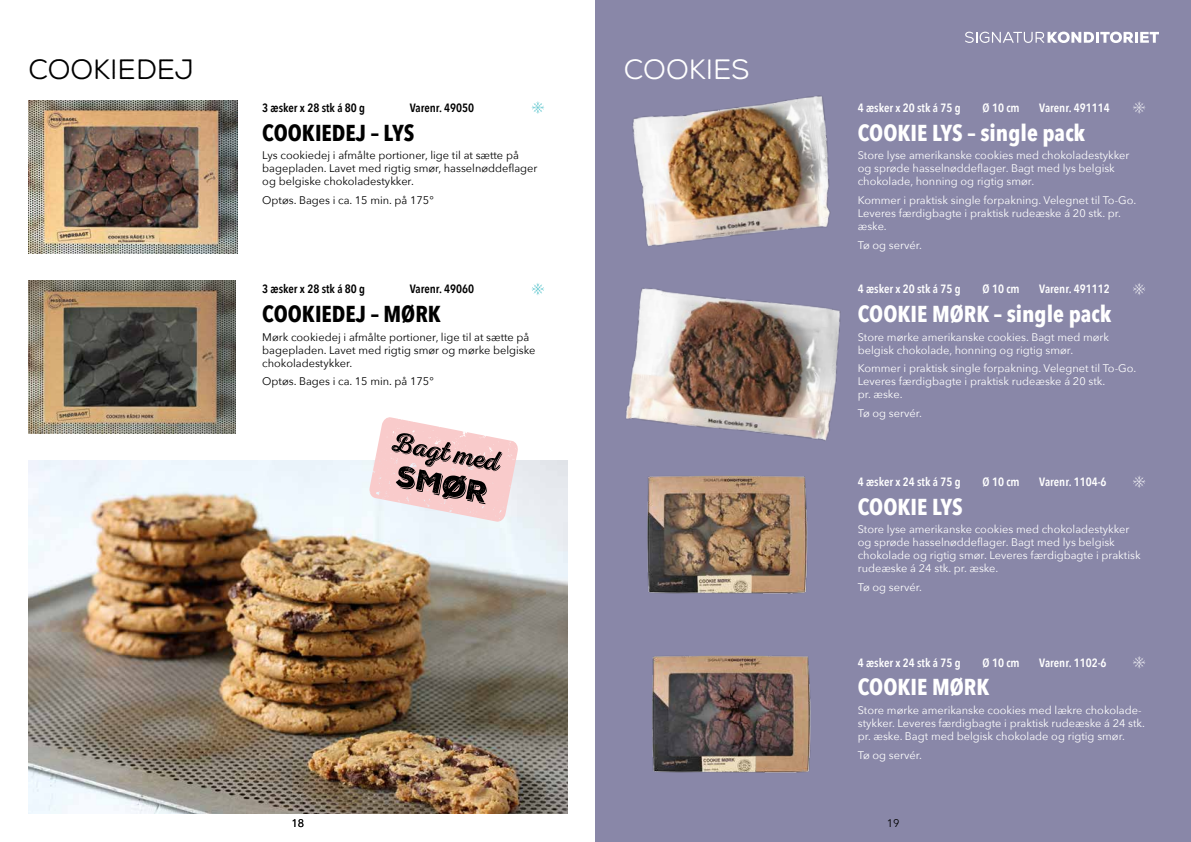
<style>
.page{position:relative;width:1191px;height:842px;background:#fff}
.page>*{position:absolute;margin:0;border:0;box-sizing:border-box;transform-origin:0 0}
.t1{font:28px "Nexa Rust Sans";color:#000}
.t2{font:28px "Nexa Rust Sans";color:#fff}
.t3{font:700 23px "Avenir Next Condensed";color:#fff}
.t4{font:700 23px "Avenir Next Condensed";color:#000}
.t5{font:600 12px "Avenir Next Condensed";color:#fff}
.t6{font:600 12px "Avenir Next Condensed";color:#000}
.t7{font:11px/13px "Avenir Next";color:#fff}
.t8{font:11px/13px "Avenir Next";color:#000}
</style>
<div class="page">
<div style="left:595px;top:0;width:596px;height:842px;background:#8987a8"></div>
<img style="left:632px;top:95px;width:199px;height:151px">
<img style="left:626px;top:288px;width:215px;height:153px">
<svg style="left:1133px;top:101px;width:12px;height:13px"></svg>
<svg style="left:1133px;top:283px;width:12px;height:12px"></svg>
<img style="left:647px;top:475px;width:161px;height:119px">
<svg style="left:1133px;top:476px;width:12px;height:12px"></svg>
<img style="left:652px;top:655px;width:159px;height:118px">
<svg style="left:1133px;top:656px;width:12px;height:12px"></svg>
<svg style="left:965px;top:32px;width:194px;height:11px"></svg>
<img style="left:28px;top:101px;width:209px;height:153px">
<img style="left:28px;top:281px;width:207px;height:153px">
<svg style="left:531px;top:101px;width:13px;height:13px"></svg>
<svg style="left:532px;top:283px;width:12px;height:12px"></svg>
<img style="left:28px;top:461px;width:539px;height:353px">
<svg style="left:369px;top:417px;width:149px;height:105px"></svg>
<h1 class="t1" style="left:28px;top:54px;width:167px">COOKIEDEJ</h1>
<h1 class="t2" style="left:624px;top:54px;width:127px">COOKIES</h1>
<p class="t6" style="left:262px;top:97px;width:104px">3 æsker x 28 stk á 80 g</p>
<p class="t6" style="left:410px;top:97px;width:66px">Varenr. 49050</p>
<h2 class="t4" style="left:262px;top:118px;width:154px">COOKIEDEJ – LYS</h2>
<p class="t8" style="left:262px;top:148px;width:277px">Lys cookiedej i afmålte portioner, lige til at sætte på bagepladen. Lavet med rigtig smør, hasselnøddeflager og belgiske chokoladestykker.</p>
<p class="t8" style="left:262px;top:193px;width:173px">Optøs. Bages i ca. 15 min. på 175°</p>
<p class="t6" style="left:262px;top:279px;width:104px">3 æsker x 28 stk á 80 g</p>
<p class="t6" style="left:410px;top:279px;width:66px">Varenr. 49060</p>
<h2 class="t4" style="left:262px;top:300px;width:180px">COOKIEDEJ – MØRK</h2>
<p class="t8" style="left:262px;top:330px;width:275px">Mørk cookiedej i afmålte portioner, lige til at sætte på bagepladen. Lavet med rigtig smør og mørke belgiske chokoladestykker.</p>
<p class="t8" style="left:262px;top:375px;width:173px">Optøs. Bages i ca. 15 min. på 175°</p>
<p class="t5" style="left:857px;top:97px;width:104px">4 æsker x 20 stk á 75 g</p>
<p class="t5" style="left:982px;top:97px;width:39px">Ø 10 cm</p>
<p class="t5" style="left:1039px;top:97px;width:72px">Varenr. 491114</p>
<h2 class="t3" style="left:857px;top:118px;width:229px">COOKIE LYS – single pack</h2>
<p class="t7" style="left:857px;top:148px;width:273px">Store lyse amerikanske cookies med chokoladestykker og sprøde hasselnøddeflager. Bagt med lys belgisk chokolade, honning og rigtig smør.</p>
<p class="t7" style="left:857px;top:193px;width:280px">Kommer i praktisk single forpakning. Velegnet til To-Go.<br>Leveres færdigbagte i praktisk rudeæske á 20 stk. pr. æske.</p>
<p class="t7" style="left:857px;top:238px;width:66px">Tø og servér.</p>
<p class="t5" style="left:857px;top:279px;width:104px">4 æsker x 20 stk á 75 g</p>
<p class="t5" style="left:982px;top:279px;width:39px">Ø 10 cm</p>
<p class="t5" style="left:1039px;top:279px;width:72px">Varenr. 491112</p>
<h2 class="t3" style="left:857px;top:300px;width:255px">COOKIE MØRK – single pack</h2>
<p class="t7" style="left:857px;top:330px;width:253px">Store mørke amerikanske cookies. Bagt med mørk belgisk chokolade, honning og rigtig smør.</p>
<p class="t7" style="left:857px;top:362px;width:280px">Kommer i praktisk single forpakning. Velegnet til To-Go.<br>Leveres færdigbagte i praktisk rudeæske á 20 stk.<br>pr. æske.</p>
<p class="t7" style="left:857px;top:406px;width:66px">Tø og servér.</p>
<p class="t5" style="left:857px;top:471px;width:104px">4 æsker x 24 stk á 75 g</p>
<p class="t5" style="left:982px;top:471px;width:39px">Ø 10 cm</p>
<p class="t5" style="left:1039px;top:471px;width:69px">Varenr. 1104-6</p>
<h2 class="t3" style="left:857px;top:493px;width:107px">COOKIE LYS</h2>
<p class="t7" style="left:857px;top:523px;width:284px">Store lyse amerikanske cookies med chokoladestykker og sprøde hasselnøddeflager. Bagt med lys belgisk chokolade og rigtig smør. Leveres færdigbagte i praktisk rudeæske á 24 stk. pr. æske.</p>
<p class="t7" style="left:857px;top:580px;width:66px">Tø og servér.</p>
<p class="t5" style="left:857px;top:652px;width:104px">4 æsker x 24 stk á 75 g</p>
<p class="t5" style="left:982px;top:652px;width:39px">Ø 10 cm</p>
<p class="t5" style="left:1039px;top:652px;width:69px">Varenr. 1102-6</p>
<h2 class="t3" style="left:857px;top:673px;width:133px">COOKIE MØRK</h2>
<p class="t7" style="left:857px;top:703px;width:289px">Store mørke amerikanske cookies med lækre chokolade&shy;stykker. Leveres færdigbagte i praktisk rudeæske á 24 stk. pr. æske. Bagt med belgisk chokolade og rigtig smør.</p>
<p class="t7" style="left:857px;top:748px;width:66px">Tø og servér.</p>
<p class="t8" style="left:291px;top:816px;width:14px">18</p>
<p class="t8" style="left:887px;top:816px;width:14px">19</p>
</div>
